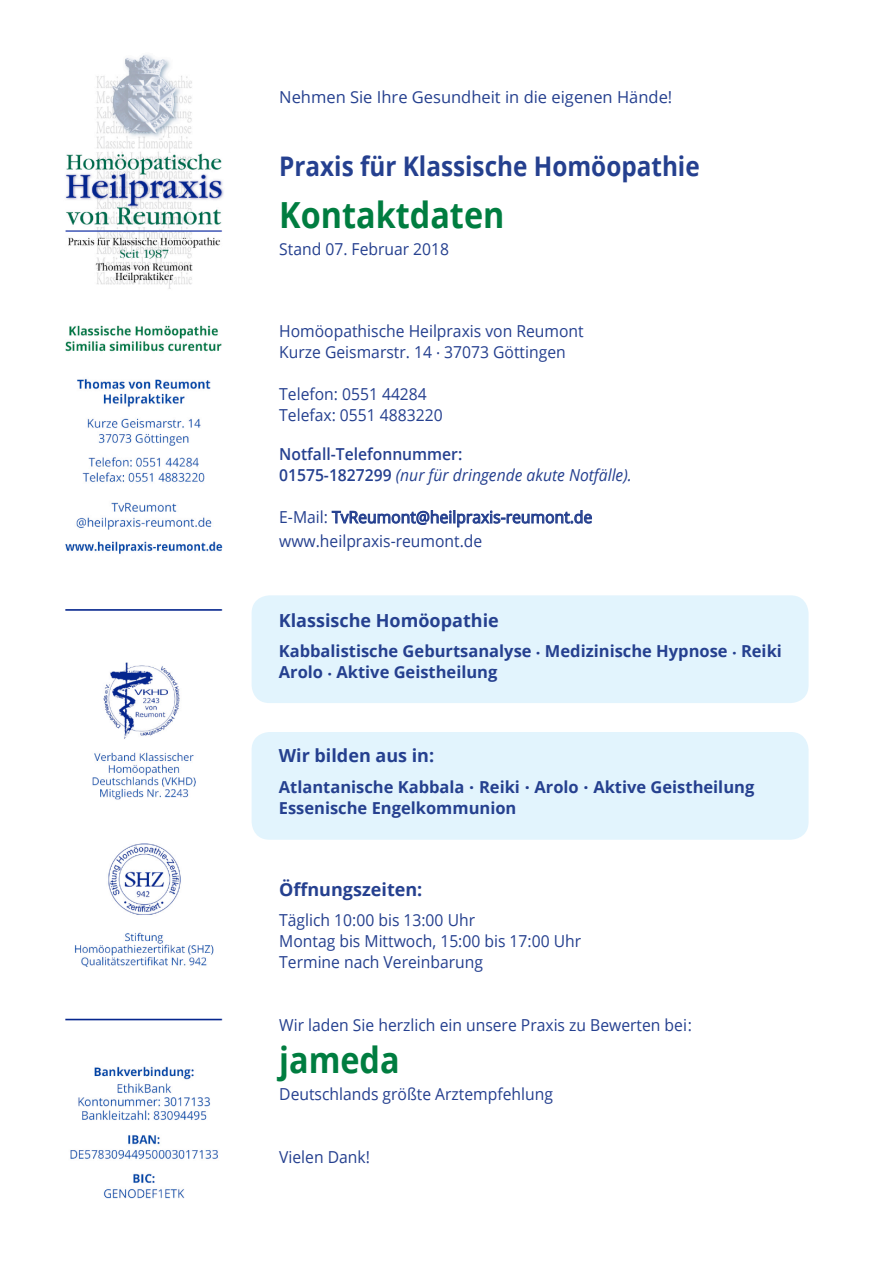
<style>
.page{position:relative;width:893px;height:1263px;background:#fff}
.page>*{position:absolute;margin:0;border:0;box-sizing:border-box;transform-origin:0 0}
.t1{font:700 36px "Open Sans";color:#007d40;scale:.9 1}
.t2{font:700 27px "Open Sans";color:#25408f;scale:.9 1}
.t3{font:700 18px "Open Sans";color:#25408f}
.t4{font:16.5px/21px "Open Sans";color:#25408f;scale:.95 1}
.t5{font:700 16.5px/21px "Open Sans";color:#25408f}
.t6{font:600 16.5px/21px "Open Sans";color:#25408f;scale:.95 1}
.t7{font:16.5px "Open Sans";color:#25408f}
.s1{font-weight:400;font-style:italic}
.s2{font-size:18px}
</style>
<div class="page">
<svg style="left:331px;top:510px;width:261px;height:18px"></svg>
<div style="left:252px;top:732px;width:556px;height:108px;background:#e2f4fd;border-radius:18px"></div>
<div style="left:252px;top:595px;width:556px;height:108px;background:#e2f4fd;border-radius:18px"></div>
<img style="left:65px;top:54px;width:159px;height:1145px">
<p class="t7" style="left:279px;top:86px;width:395px">Nehmen Sie Ihre Gesundheit in die eigenen Hände!</p>
<h2 class="t2" style="left:279px;top:147px;width:469px">Praxis für Klassische Homöopathie</h2>
<h1 class="t1" style="left:279px;top:190px;width:252px">Kontaktdaten</h1>
<p class="t4" style="left:279px;top:238px;width:180px">Stand 07. Februar 2018</p>
<p class="t4" style="left:279px;top:320px;width:322px">Homöopathische Heilpraxis von Reumont<br>Kurze Geismarstr. 14 . 37073 Göttingen</p>
<p class="t4" style="left:279px;top:383px;width:174px">Telefon: 0551 44284<br>Telefax: 0551 4883220</p>
<p class="t6" style="left:279px;top:443px;width:373px">Notfall-Telefonnummer:<br>01575-1827299 <span class="s1">(nur für dringende akute Notfälle).</span></p>
<p class="t4" style="left:279px;top:505px;width:331px;line-height:24px">E-Mail: TvReumont@heilpraxis-reumont.de www.heilpraxis-reumont.de</p>
<p class="t3" style="left:279px;top:608px;width:221px">Klassische Homöopathie</p>
<p class="t5" style="left:279px;top:640px;width:505px">Kabbalistische Geburtsanalyse · Medizinische Hypnose · Reiki<br>Arolo · Aktive Geistheilung</p>
<p class="t3" style="left:279px;top:743px;width:157px">Wir bilden aus in:</p>
<p class="t5" style="left:279px;top:776px;width:477px;line-height:21.6px">Atlantanische Kabbala <span class="s2">·</span> Reiki <span class="s2">·</span> Arolo <span class="s2">·</span> Aktive Geistheilung<br>Essenische Engelkommunion</p>
<p class="t3" style="left:279px;top:877px;width:145px">Öffnungszeiten:</p>
<p class="t4" style="left:279px;top:909px;width:319px">Täglich 10:00 bis 13:00 Uhr<br>Montag bis Mittwoch, 15:00 bis 17:00 Uhr<br>Termine nach Vereinbarung</p>
<p class="t4" style="left:279px;top:1014px;width:436px">Wir laden Sie herzlich ein unsere Praxis zu Bewerten bei:</p>
<h1 class="t1" style="left:279px;top:1035px;width:135px">jameda</h1>
<p class="t4" style="left:279px;top:1083px;width:290px">Deutschlands größte Arztempfehlung</p>
<p class="t4" style="left:279px;top:1146px;width:97px">Vielen Dank!</p>
</div>
